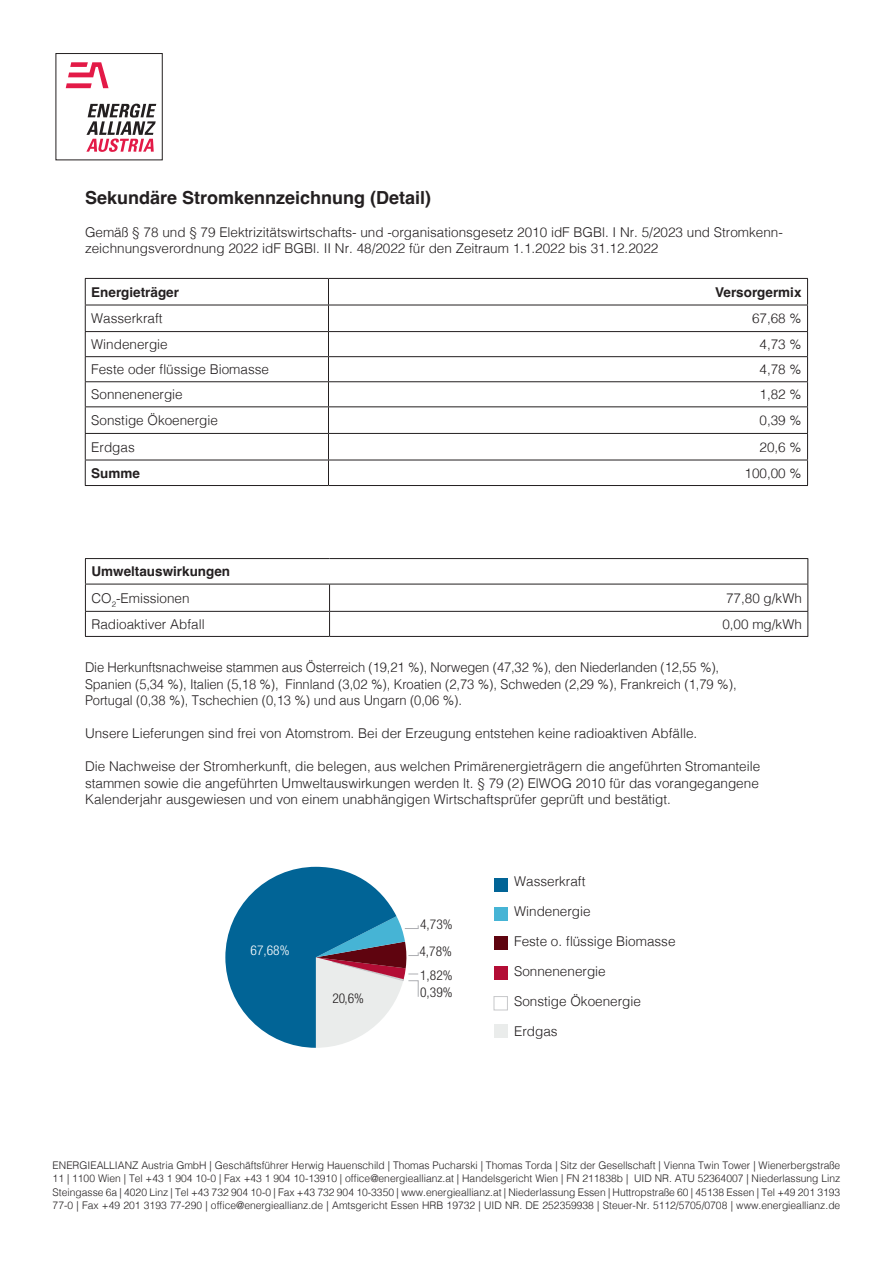
<style>
.page{position:relative;width:893px;height:1263px;background:#fff}
.page>*{position:absolute;margin:0;border:0;box-sizing:border-box;transform-origin:0 0}
.t1{font:700 18px "Helvetica";color:#231f20}
.t2{font:300 13.5px/16.5px "Helvetica";color:#231f20}
.t3{font:300 13.5px/16.5px "Helvetica";color:#231f20;scale:.96 1}
.t4{font:700 13.5px/26.1px "Helvetica";color:#231f20}
.t5{font:300 condensed 13.5px/24.5px "Helvetica Neue";color:#231f20}
.t6{font:300 condensed 13.5px "Helvetica Neue";color:#fff}
.t7{font:300 10.5px/13.5px "Helvetica";color:#231f20;text-align:justify}
.s1{font-weight:300}
</style>
<div class="page">
<div style="left:56px;top:53px;width:107px;height:107px;border:1px solid #231f20"></div>
<svg style="left:86px;top:104px;width:70px;height:48px"></svg>
<svg style="left:66px;top:62px;width:43px;height:26px"></svg>
<hr style="left:85px;top:558px;width:245px;height:1px;background:#231f20">
<hr style="left:330px;top:558px;width:478px;height:1px;background:#231f20">
<hr style="left:85px;top:584px;width:245px;height:1px;background:#231f20">
<hr style="left:330px;top:584px;width:478px;height:1px;background:#231f20">
<hr style="left:85px;top:611px;width:245px;height:1px;background:#231f20">
<svg style="left:85px;top:559px;width:1px;height:77px"></svg>
<hr style="left:330px;top:611px;width:478px;height:1px;background:#231f20">
<svg style="left:329px;top:584px;width:1px;height:52px"></svg>
<svg style="left:807px;top:559px;width:1px;height:77px"></svg>
<hr style="left:85px;top:636px;width:245px;height:1px;background:#231f20">
<hr style="left:330px;top:636px;width:478px;height:1px;background:#231f20">
<div style="left:494px;top:878px;width:13px;height:13px;background:#016496"></div>
<div style="left:494px;top:907px;width:13px;height:14px;background:#46b4d5"></div>
<div style="left:494px;top:996px;width:14px;height:14px;background:#fff;border:1px solid #c7c8ca"></div>
<div style="left:494px;top:1024px;width:14px;height:14px;background:#eaeceb"></div>
<div style="left:494px;top:936px;width:13px;height:14px;background:#5f040f"></div>
<div style="left:494px;top:966px;width:13px;height:14px;background:#b30d35"></div>
<hr style="left:85px;top:278px;width:243px;height:1px;background:#231f20">
<hr style="left:85px;top:305px;width:243px;height:1px;background:#231f20">
<hr style="left:85px;top:331px;width:243px;height:1px;background:#231f20">
<hr style="left:328px;top:331px;width:480px;height:1px;background:#231f20">
<hr style="left:85px;top:356px;width:243px;height:1px;background:#231f20">
<hr style="left:328px;top:356px;width:480px;height:1px;background:#231f20">
<hr style="left:85px;top:381px;width:243px;height:1px;background:#231f20">
<hr style="left:328px;top:381px;width:480px;height:1px;background:#231f20">
<hr style="left:85px;top:406px;width:243px;height:1px;background:#231f20">
<hr style="left:328px;top:406px;width:480px;height:1px;background:#231f20">
<hr style="left:85px;top:433px;width:243px;height:1px;background:#231f20">
<hr style="left:328px;top:433px;width:480px;height:1px;background:#231f20">
<hr style="left:85px;top:460px;width:243px;height:1px;background:#231f20">
<svg style="left:85px;top:279px;width:1px;height:206px"></svg>
<hr style="left:328px;top:460px;width:480px;height:1px;background:#231f20">
<svg style="left:807px;top:279px;width:1px;height:206px"></svg>
<hr style="left:85px;top:485px;width:243px;height:1px;background:#231f20">
<hr style="left:328px;top:485px;width:480px;height:1px;background:#231f20">
<hr style="left:328px;top:278px;width:480px;height:1px;background:#231f20">
<hr style="left:328px;top:305px;width:480px;height:1px;background:#231f20">
<svg style="left:328px;top:279px;width:1px;height:206px"></svg>
<svg style="left:225px;top:867px;width:194px;height:181px"></svg>
<h1 class="t1" style="left:85px;top:186px;width:348px">Sekundäre Stromkennzeichnung (Detail)</h1>
<p class="t2" style="left:85px;top:223px;width:699px">Gemäß § 78 und § 79 Elektrizitätswirtschafts- und -organisationsgesetz 2010 idF BGBl. I Nr. 5/2023 und Stromkenn&shy;zeichnungsverordnung 2022 idF BGBl. II Nr. 48/2022 für den Zeitraum 1.1.2022 bis 31.12.2022</p>
<p class="t4" style="left:91px;top:280px;width:89px">Energieträger</p>
<p class="t4" style="left:715px;top:280px;width:88px">Versorgermix</p>
<p class="t2" style="left:91px;top:309px;width:73px">Wasserkraft</p>
<p class="t2" style="left:752px;top:309px;width:51px">67,68 %</p>
<p class="t2" style="left:91px;top:335px;width:78px">Windenergie</p>
<p class="t2" style="left:759px;top:335px;width:44px">4,73 %</p>
<p class="t2" style="left:91px;top:360px;width:179px">Feste oder flüssige Biomasse</p>
<p class="t2" style="left:759px;top:360px;width:44px">4,78 %</p>
<p class="t2" style="left:91px;top:385px;width:93px">Sonnenenergie</p>
<p class="t2" style="left:759px;top:385px;width:44px">1,82 %</p>
<p class="t2" style="left:91px;top:411px;width:128px">Sonstige Ökoenergie</p>
<p class="t2" style="left:759px;top:411px;width:44px">0,39 %</p>
<p class="t2" style="left:91px;top:437px;width:45px">Erdgas</p>
<p class="t2" style="left:759px;top:437px;width:44px">20,6 %</p>
<p class="t4" style="left:91px;top:461px;width:50px">Summe</p>
<p class="t2" style="left:744px;top:464px;width:59px">100,00 %</p>
<p class="t4" style="left:91px;top:560px;width:140px">Umweltauswirkungen<br><span class="s1">CO</span><sub>2</sub><span class="s1">-Emissionen</span></p>
<p class="t2" style="left:726px;top:588px;width:77px">77,80 g/kWh</p>
<p class="t2" style="left:91px;top:615px;width:115px">Radioaktiver Abfall</p>
<p class="t2" style="left:722px;top:615px;width:81px">0,00 mg/kWh</p>
<p class="t3" style="left:85px;top:658px;width:680px">Die Herkunftsnachweise stammen aus Österreich (19,21 %), Norwegen (47,32 %), den Niederlanden (12,55 %),<br>Spanien (5,34 %), Italien (5,18 %), Finnland (3,02 %), Kroatien (2,73 %), Schweden (2,29 %), Frankreich (1,79 %),<br>Portugal (0,38 %), Tschechien (0,13 %) und aus Ungarn (0,06 %).</p>
<p class="t2" style="left:85px;top:724px;width:614px">Unsere Lieferungen sind frei von Atomstrom. Bei der Erzeugung entstehen keine radioaktiven Abfälle.</p>
<p class="t2" style="left:85px;top:757px;width:677px;text-align:justify">Die Nachweise der Stromherkunft, die belegen, aus welchen Primärenergieträgern die angeführten Stromanteile stammen sowie die angeführten Umweltauswirkungen werden lt. § 79 (2) ElWOG 2010 für das vorangegangene Kalenderjahr ausgewiesen und von einem unabhängigen Wirtschaftsprüfer geprüft und bestätigt.</p>
<p class="t6" style="left:254px;top:937px;width:40px">60,48%</p>
<p class="t6" style="left:251px;top:943px;width:40px">67,68%</p>
<p class="t5" style="left:335px;top:982px;width:34px">25,2%</p>
<p class="t5" style="left:332px;top:986px;width:33px">20,6%</p>
<p class="t5" style="left:420px;top:912px;width:34px">4,73%</p>
<p class="t5" style="left:419px;top:938px;width:35px">4,78%<br>1,82%</p>
<p class="t5" style="left:420px;top:980px;width:34px">0,39%</p>
<p class="t2" style="left:514px;top:872px;width:73px">Wasserkraft</p>
<p class="t2" style="left:514px;top:902px;width:78px">Windenergie</p>
<p class="t2" style="left:514px;top:932px;width:163px">Feste o. flüssige Biomasse</p>
<p class="t2" style="left:514px;top:962px;width:93px">Sonnenenergie</p>
<p class="t2" style="left:514px;top:992px;width:128px">Sonstige Ökoenergie</p>
<p class="t2" style="left:514px;top:1022px;width:45px">Erdgas</p>
<p class="t7" style="left:53px;top:1157px;width:789px">ENERGIEALLIANZ Austria GmbH | Geschäftsführer Herwig Hauenschild | Thomas Pucharski | Thomas Torda | Sitz der Gesellschaft | Vienna Twin Tower | Wienerbergstraße 11 | 1100 Wien | Tel +43 1 904 10-0 | Fax +43 1 904 10-13910 | office@energieallianz.at | Handelsgericht Wien | FN 211838b | UID NR. ATU 52364007 | Niederlassung Linz Steingasse 6a | 4020 Linz | Tel +43 732 904 10-0 | Fax +43 732 904 10-3350 | www.energieallianz.at | Niederlassung Essen | Huttropstraße 60 | 45138 Essen | Tel +49 201 3193<br>77-0 | Fax +49 201 3193 77-290 | office@energieallianz.de | Amtsgericht Essen HRB 19732 | UID NR. DE 252359938 | Steuer-Nr. 5112/5705/0708 | www.energieallianz.de</p>
</div>
